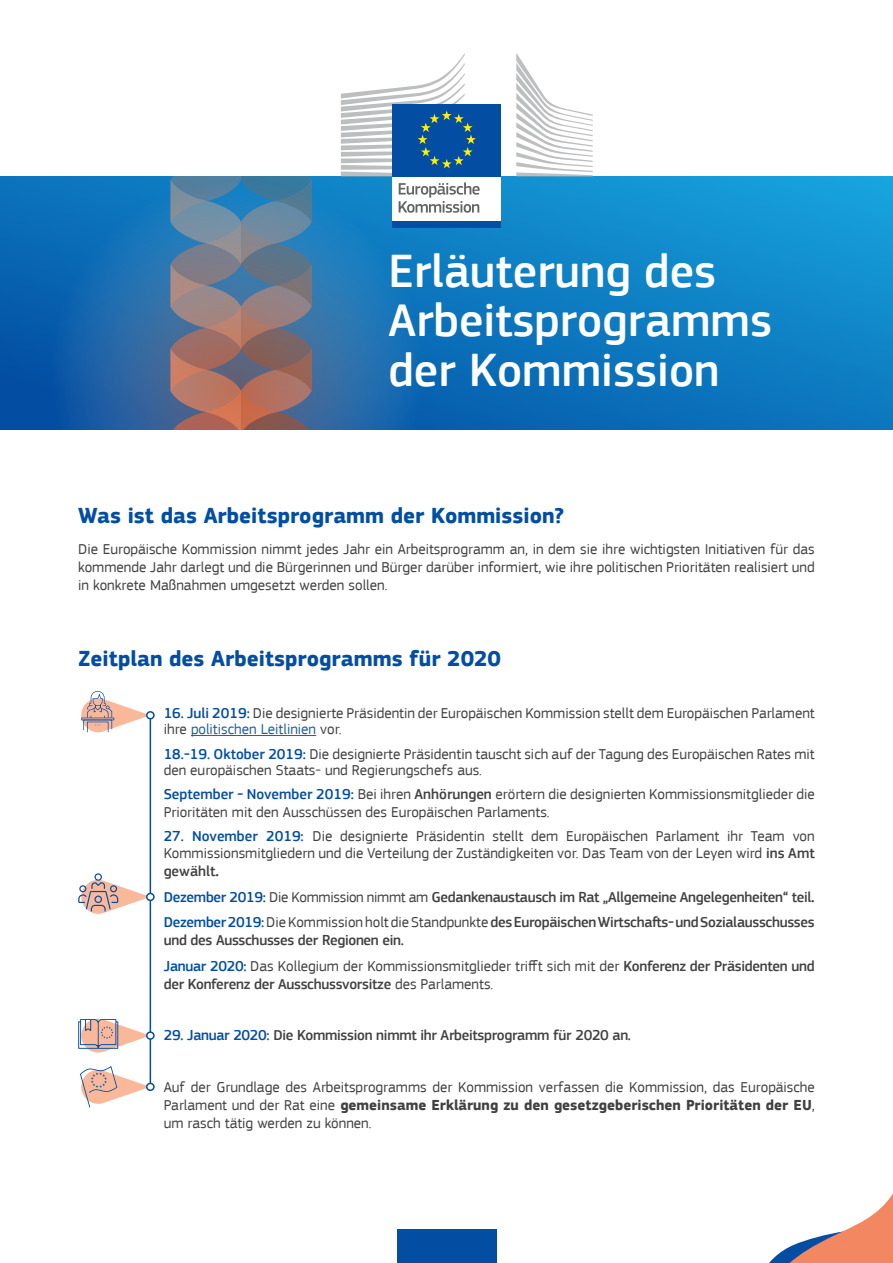
<style>
.page{position:relative;width:893px;height:1263px;background:#fff}
.page>*{position:absolute;margin:0;border:0;box-sizing:border-box;transform-origin:0 0}
.Main_Title{font:500 48px/49.5px "EC Square Sans Pro";color:#fff}
.Title__1{font:700 22.5px "EC Square Sans Pro";color:#034ea2}
.Body_text{font:15px/18px "EC Square Sans Pro";color:#414042}
.Body_text-2{font:500 15px/18px "EC Square Sans Pro";letter-spacing:-.02em;color:#414042}
.Body_text-3{font:500 15px "EC Square Sans Pro";color:#414042}
.s1{font-weight:500;color:#034ea2}
.s2{color:#215e9e}
.s3{font-weight:500}
.s4{font-weight:700}
.s5{color:#034ea2}
.s6{font-weight:400}
</style>
<div class="page">
<svg style="left:769px;top:1193px;width:124px;height:70px"></svg>
<svg style="left:495px;top:176px;width:398px;height:253px;background:#0f82c6"></svg>
<svg style="left:0;top:176px;width:495px;height:253px;background:#3470a4"></svg>
<hr style="left:191px;top:735px;width:125px;height:1px;background:#215e9e">
<hr style="left:150px;top:715px;width:1px;height:372px;background:#034ea2">
<div style="left:147px;top:712px;width:7px;height:7px;background:#fff;border-radius:50%"></div>
<div style="left:146px;top:711px;width:9px;height:8px;border:2px solid #034ea2;border-radius:50%"></div>
<div style="left:147px;top:893px;width:7px;height:7px;background:#fff;border-radius:50%"></div>
<div style="left:146px;top:893px;width:9px;height:8px;border:2px solid #034ea2;border-radius:50%"></div>
<div style="left:147px;top:1032px;width:7px;height:7px;background:#fff;border-radius:50%"></div>
<div style="left:146px;top:1031px;width:9px;height:9px;border:2px solid #034ea2;border-radius:50%"></div>
<div style="left:147px;top:1083px;width:7px;height:7px;background:#fff;border-radius:50%"></div>
<div style="left:146px;top:1083px;width:9px;height:8px;border:2px solid #034ea2;border-radius:50%"></div>
<svg style="left:81px;top:691px;width:69px;height:41px"></svg>
<svg style="left:78px;top:873px;width:72px;height:41px"></svg>
<svg style="left:80px;top:1066px;width:70px;height:41px"></svg>
<svg style="left:78px;top:1018px;width:72px;height:34px"></svg>
<div style="left:397px;top:1229px;width:100px;height:34px;background:#034ea2"></div>
<div style="left:392px;top:174px;width:109px;height:48px;background:#fff"></div>
<div style="left:392px;top:104px;width:109px;height:72px;background:#034ea2"></div>
<svg style="left:341px;top:53px;width:135px;height:123px"></svg>
<div style="left:392px;top:221px;width:109px;height:6px;background:#034ea2"></div>
<svg style="left:516px;top:53px;width:76px;height:123px"></svg>
<svg style="left:399px;top:182px;width:81px;height:31px"></svg>
<p class="Main_Title" style="left:388px;top:247px;width:385px">Erläuterung des<br>Arbeitsprogramms der Kommission</p>
<p class="Title__1" style="left:78px;top:502px;width:488px">Was ist das Arbeitsprogramm der Kommission?</p>
<p class="Body_text" style="left:78px;top:540px;width:738px;text-align:justify">Die Europäische Kommission nimmt jedes Jahr ein Arbeitsprogramm an, in dem sie ihre wichtigsten Initiativen für das kommende Jahr darlegt und die Bürgerinnen und Bürger darüber informiert, wie ihre politischen Prioritäten realisiert und in konkrete Maßnahmen umgesetzt werden sollen.</p>
<p class="Title__1" style="left:78px;top:645px;width:424px">Zeitplan des Arbeitsprogramms für 2020</p>
<p class="Body_text" style="left:164px;top:705px;width:653px;line-height:16.5px"><span class="s1">16. Juli 2019:</span> Die designierte Präsidentin der Europäischen Kommission stellt dem Europäischen Parlament ihre <span class="s2">politischen Leitlinien</span> vor.</p>
<p class="Body_text" style="left:164px;top:745px;width:652px;line-height:16.5px"><span class="s1">18.-19. Oktober 2019:</span> Die designierte Präsidentin tauscht sich auf der Tagung des Europäischen Rates mit den europäischen Staats- und Regierungschefs aus.</p>
<p class="Body_text" style="left:164px;top:785px;width:653px"><span class="s1">September - November 2019:</span> Bei ihren <span class="s3">Anhörungen</span> erörtern die designierten Kommissionsmitglieder die<br>Prioritäten mit den Ausschüssen des Europäischen Parlaments.</p>
<p class="Body_text" style="left:164px;top:828px;width:653px;line-height:16.5px"><span class="s1">27. November 2019:</span> Die designierte Präsidentin stellt dem Europäischen Parlament ihr Team von<br>Kommissionsmitgliedern und die Verteilung der Zuständigkeiten vor. Das Team von der Leyen wird <span class="s3">ins Amt</span></p>
<p class="Body_text-3" style="left:164px;top:862px;width:57px">gewählt<span class="s4">.</span></p>
<p class="Body_text-2" style="left:164px;top:888px;width:653px"><span class="s5">Dezember 2019:</span> <span class="s6">Die Kommission nimmt am</span> Gedankenaustausch im Rat „Allgemeine Angelegenheiten“ teil<span class="s4">.</span></p>
<p class="Body_text-2" style="left:164px;top:913px;width:653px"><span class="s5">Dezember 2019:</span><span class="s6">Die Kommission holt die Standpunkte</span> des Europäischen Wirtschafts- und Sozialausschusses und des Ausschusses der Regionen ein.</p>
<p class="Body_text" style="left:164px;top:957px;width:653px"><span class="s1">Januar 2020:</span> Das Kollegium der Kommissionsmitglieder trifft sich mit der <span class="s3">Konferenz der Präsidenten und der Konferenz der Ausschussvorsitze</span> des Parlaments.</p>
<p class="Body_text-2" style="left:164px;top:1026px;width:469px"><span class="s5">29. Januar 2020:</span> Die Kommission nimmt ihr Arbeitsprogramm für 2020 an.</p>
<p class="Body_text" style="left:164px;top:1078px;width:653px;text-align:justify">Auf der Grundlage des Arbeitsprogramms der Kommission verfassen die Kommission, das Europäische Parlament und der Rat eine <span class="s4">gemeinsame Erklärung zu den gesetzgeberischen Prioritäten der EU</span>, um rasch tätig werden zu können.</p>
</div>
